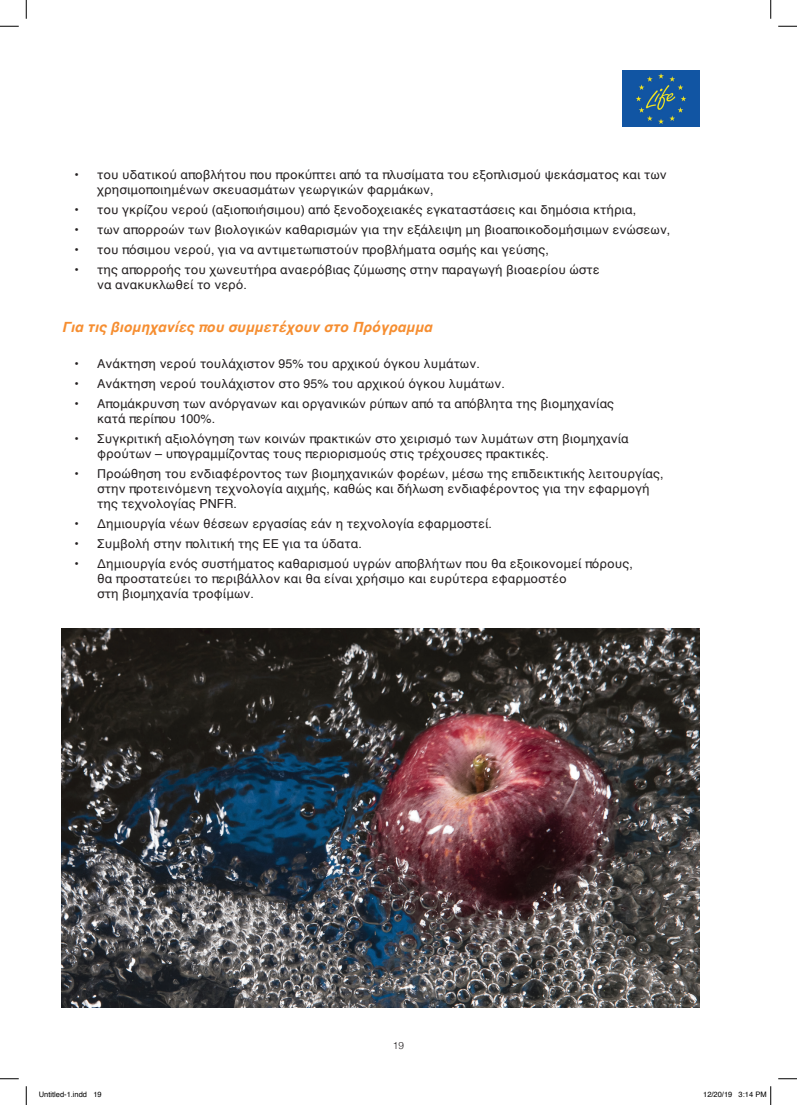
<style>
.page{position:relative;width:797px;height:1105px;background:#fff}
.page>*{position:absolute;margin:0;border:0;box-sizing:border-box;transform-origin:0 0}
.t1{font:italic 700 14.38px "Helvetica";color:#f68e31}
.t2{font:12.5px/15px "Helvetica";color:#231f20}
.t3{font:300 10px "Helvetica";color:#231f20}
.t4{font:7.5px "Helvetica";color:#000}
</style>
<div class="page">
<img style="left:622px;top:71px;width:77px;height:56px">
<img style="left:62px;top:629px;width:637px;height:379px">
<svg style="left:0;top:25px;width:19px;height:2px"></svg>
<svg style="left:778px;top:25px;width:19px;height:2px"></svg>
<svg style="left:0;top:1078px;width:19px;height:1px"></svg>
<svg style="left:778px;top:1078px;width:19px;height:1px"></svg>
<svg style="left:25px;top:0;width:2px;height:19px"></svg>
<svg style="left:25px;top:1086px;width:2px;height:19px"></svg>
<svg style="left:770px;top:0;width:1px;height:19px"></svg>
<svg style="left:770px;top:1086px;width:1px;height:19px"></svg>
<p class="t2" style="left:97px;top:168px;width:571px;text-indent:-22px">• του υδατικού αποβλήτου που προκύπτει από τα πλυσίματα του εξοπλισμού ψεκάσματος και των χρησιμοποιημένων σκευασμάτων γεωργικών φαρμάκων,</p>
<p class="t2" style="left:75px;top:203px;width:563px">• του γκρίζου νερού (αξιοποιήσιμου) από ξενοδοχειακές εγκαταστάσεις και δημόσια κτήρια,</p>
<p class="t2" style="left:75px;top:223px;width:597px">• των απορροών των βιολογικών καθαρισμών για την εξάλειψη μη βιοαποικοδομήσιμων ενώσεων,</p>
<p class="t2" style="left:75px;top:243px;width:476px">• του πόσιμου νερού, για να αντιμετωπιστούν προβλήματα οσμής και γεύσης,</p>
<p class="t2" style="left:97px;top:263px;width:504px;text-indent:-22px">• της απορροής του χωνευτήρα αναερόβιας ζύμωσης στην παραγωγή βιοαερίου ώστε να ανακυκλωθεί το νερό.</p>
<p class="t1" style="left:62px;top:315px;width:372px">Για τις βιομηχανίες που συμμετέχουν στο Πρόγραμμα</p>
<p class="t2" style="left:75px;top:356px;width:406px">• Ανάκτηση νερού τουλάχιστον 95% του αρχικού όγκου λυμάτων.</p>
<p class="t2" style="left:75px;top:376px;width:431px">• Ανάκτηση νερού τουλάχιστον στο 95% του αρχικού όγκου λυμάτων.</p>
<p class="t2" style="left:97px;top:396px;width:518px;text-indent:-22px">• Απομάκρυνση των ανόργανων και οργανικών ρύπων από τα απόβλητα της βιομηχανίας κατά περίπου 100%.</p>
<p class="t2" style="left:97px;top:431px;width:533px;text-indent:-22px">• Συγκριτική αξιολόγηση των κοινών πρακτικών στο χειρισμό των λυμάτων στη βιομηχανία φρούτων – υπογραμμίζοντας τους περιορισμούς στις τρέχουσες πρακτικές.</p>
<p class="t2" style="left:97px;top:466px;width:568px;text-indent:-22px">• Προώθηση του ενδιαφέροντος των βιομηχανικών φορέων, μέσω της επιδεικτικής λειτουργίας, στην προτεινόμενη τεχνολογία αιχμής, καθώς και δήλωση ενδιαφέροντος για την εφαρμογή της τεχνολογίας PNFR.</p>
<p class="t2" style="left:75px;top:516px;width:419px">• Δημιουργία νέων θέσεων εργασίας εάν η τεχνολογία εφαρμοστεί.</p>
<p class="t2" style="left:75px;top:536px;width:289px">• Συμβολή στην πολιτική της ΕΕ για τα ύδατα.</p>
<p class="t2" style="left:97px;top:556px;width:537px;text-indent:-22px">• Δημιουργία ενός συστήματος καθαρισμού υγρών αποβλήτων που θα εξοικονομεί πόρους, θα προστατεύει το περιβάλλον και θα είναι χρήσιμο και ευρύτερα εφαρμοστέο<br>στη βιομηχανία τροφίμων.</p>
<p class="t3" style="left:393px;top:1037px;width:13px">19</p>
<p class="t4" style="left:39px;top:1089px;width:64px">Untitled-1.indd 19</p>
<p class="t4" style="left:703px;top:1089px;width:65px">12/20/19 3:14 PM</p>
</div>
